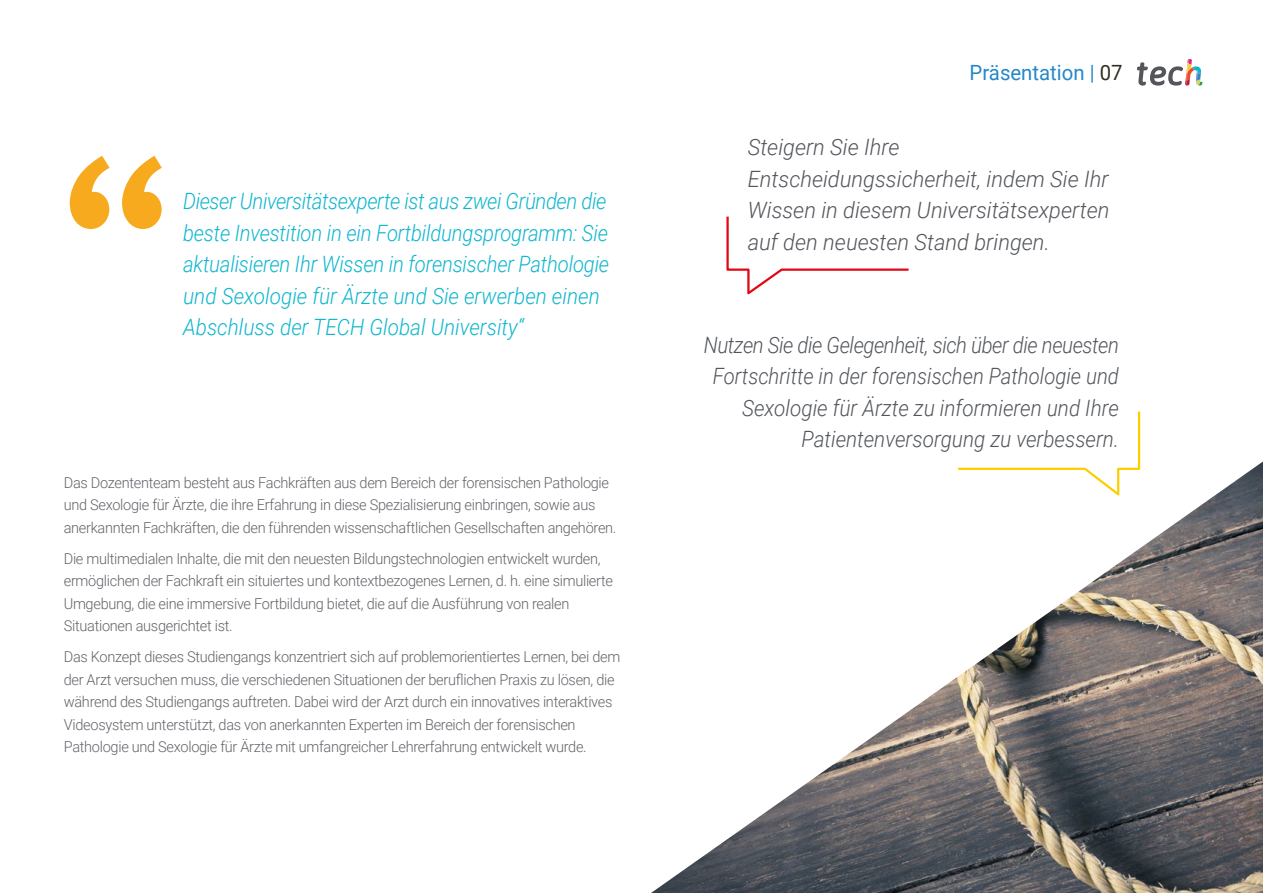
<style>
.page{position:relative;width:1263px;height:893px;background:#fff}
.page>*{position:absolute;margin:0;border:0;box-sizing:border-box;transform-origin:0 0}
.t1{font:italic 300 22.5px/31.5px "Roboto";letter-spacing:-.01em;color:#0fb6cf;scale:.9 1}
.t2{font:italic 300 22.5px/31.5px "Roboto";color:#52555b;text-align:right;scale:.9 1}
.t3{font:italic 300 22.5px/31.5px "Roboto";color:#52555b}
.t4{font:21px "Roboto";color:#2488c9}
.t5{font:300 15px/22.5px "Roboto";letter-spacing:-.02em;color:#61646a}
.s1{color:#312e20}
</style>
<div class="page">
<svg style="left:70px;top:156px;width:92px;height:73px"></svg>
<svg style="left:1137px;top:411px;width:4px;height:50px"></svg>
<svg style="left:726px;top:216px;width:183px;height:79px"></svg>
<img style="left:651px;top:461px;width:612px;height:432px">
<svg style="left:1137px;top:59px;width:65px;height:27px"></svg>
<p class="t1" style="left:183px;top:184px;width:475px">Dieser Universitätsexperte ist aus zwei Gründen die beste Investition in ein Fortbildungsprogramm: Sie aktualisieren Ihr Wissen in forensischer Pathologie und Sexologie für Ärzte und Sie erwerben einen Abschluss der TECH Global University“</p>
<p class="t5" style="left:64px;top:470px;width:554px">Das Dozententeam besteht aus Fachkräften aus dem Bereich der forensischen Pathologie und Sexologie für Ärzte, die ihre Erfahrung in diese Spezialisierung einbringen, sowie aus anerkannten Fachkräften, die den führenden wissenschaftlichen Gesellschaften angehören.</p>
<p class="t5" style="left:64px;top:546px;width:551px">Die multimedialen Inhalte, die mit den neuesten Bildungstechnologien entwickelt wurden, ermöglichen der Fachkraft ein situiertes und kontextbezogenes Lernen, d. h. eine simulierte Umgebung, die eine immersive Fortbildung bietet, die auf die Ausführung von realen Situationen ausgerichtet ist.</p>
<p class="t5" style="left:64px;top:645px;width:558px">Das Konzept dieses Studiengangs konzentriert sich auf problemorientiertes Lernen, bei dem der Arzt versuchen muss, die verschiedenen Situationen der beruflichen Praxis zu lösen, die während des Studiengangs auftreten. Dabei wird der Arzt durch ein innovatives interaktives Videosystem unterstützt, das von anerkannten Experten im Bereich der forensischen Pathologie und Sexologie für Ärzte mit umfangreicher Lehrerfahrung entwickelt wurde.</p>
<h2 class="t4" style="left:969px;top:57px;width:155px">Präsentation | <span class="s1">07</span></h2>
<h1 class="t3" style="left:748px;top:130px;width:363px">Steigern Sie Ihre<br>Entscheidungssicherheit, indem Sie Ihr<br>Wissen in diesem Universitätsexperten auf den neuesten Stand bringen.</h1>
<h1 class="t2" style="left:704px;top:328px;width:463px">Nutzen Sie die Gelegenheit, sich über die neuesten Fortschritte in der forensischen Pathologie und Sexologie für Ärzte zu informieren und Ihre Patientenversorgung zu verbessern.</h1>
</div>
